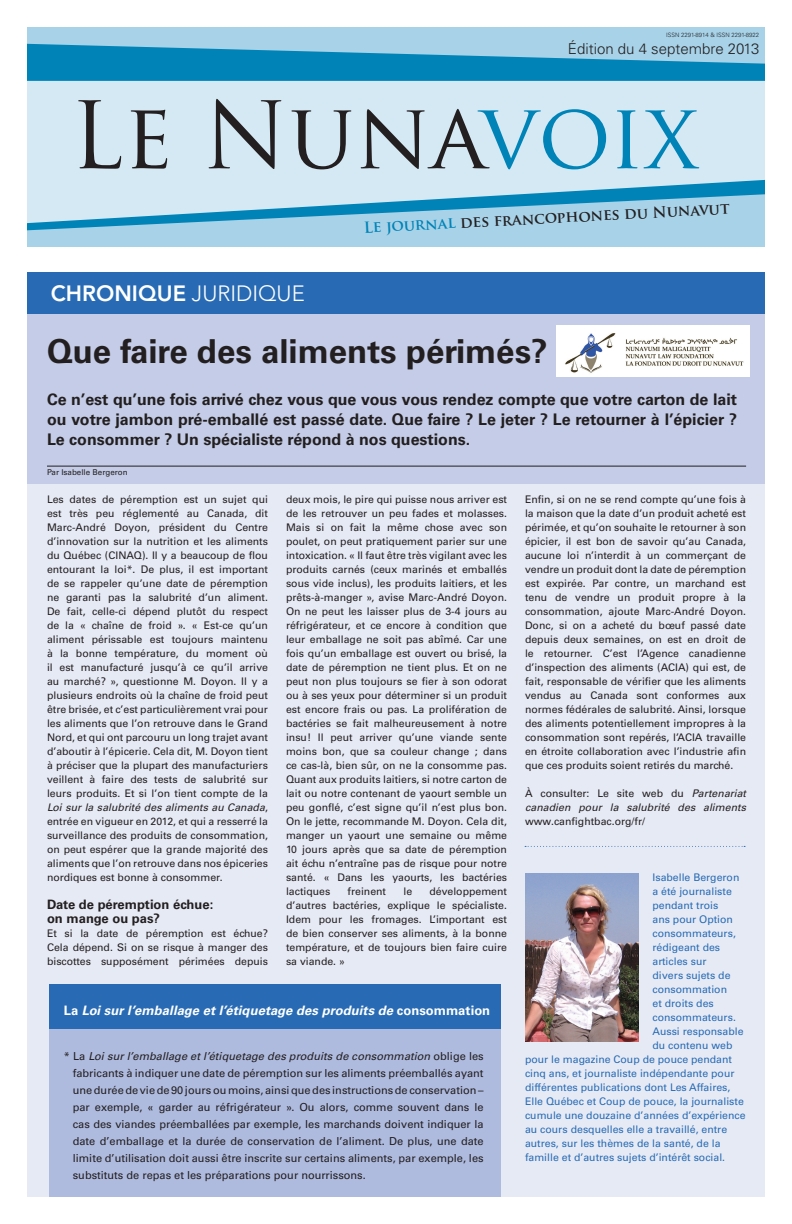
<style>
.page{position:relative;width:792px;height:1224px;background:#fff}
.page>*{position:absolute;margin:0;border:0;box-sizing:border-box;transform-origin:0 0}
.t1{font:90.4px "Trajan Pro";color:#231f20}
.t2{font:700 33px "Univers LT Std";color:#231f20}
.t3{font:800 22px "Avenir";color:#fff}
.t4{font:700 16px/20px "Univers LT Std";color:#231f20;text-align:justify}
.t5{font:700 15px "Trajan Pro";color:#231f20}
.t6{font:300 15px "Univers LT Std";color:#231f20}
.t7{font:italic 700 13px "Univers LT Std";letter-spacing:.005em;color:#fff}
.t8{font:700 13px/14px "Univers LT Std";color:#231f20}
.t9{font:11px/17px "Univers LT Std";color:#231f20;text-align:justify}
.t10{font:10.5px/14px "Univers LT Std";color:#231f20;text-align:justify}
.t11{font:10.5px "Univers LT Std";color:#286bb4}
.t12{font:italic 10.5px/14px "Univers LT Std";letter-spacing:.005em;color:#231f20}
.t13{font:8px "Univers LT Std";color:#231f20}
.t14{font:300 6px "Univers LT Std";color:#231f20}
.s1{color:#0083b7}
.s2{font-weight:300}
.s3{font-style:italic}
.s4{font-style:normal}
</style>
<div class="page">
<div style="left:27px;top:484px;width:738px;height:713px;background:#e6eaf5"></div>
<div style="left:27px;top:314px;width:738px;height:170px;background:#c4cce7"></div>
<div style="left:27px;top:162px;width:738px;height:85px;background:#a7d2e8"></div>
<div style="left:27px;top:27px;width:738px;height:88px;background:#a7d2e8"></div>
<svg style="left:27px;top:44px;width:738px;height:37px;fill:#0083b7"></svg>
<svg style="left:27px;top:223px;width:149px;height:7px"></svg>
<svg style="left:27px;top:81px;width:738px;height:142px;background:#c2dfee"></svg>
<hr style="left:47px;top:466px;width:699px;height:1px;background:#231f20">
<div style="left:27px;top:272px;width:738px;height:42px;background:#286bb4"></div>
<div style="left:49px;top:1025px;width:452px;height:172px;background:#aebade"></div>
<div style="left:49px;top:984px;width:452px;height:44px;background:#286bb4"></div>
<svg style="left:525px;top:846px;width:220px;height:1px"></svg>
<img style="left:525px;top:874px;width:114px;height:168px">
<div style="left:557px;top:325px;width:193px;height:52px;background:#fff"></div>
<img style="left:565px;top:333px;width:179px;height:40px">
<p class="t14" style="left:666px;top:31px;width:95px">ISSN 2291-8914 &amp; ISSN 2291-8922</p>
<h3 class="t6" style="left:568px;top:39px;width:193px">Édition du 4 septembre 2013</h3>
<h1 class="t1" style="left:70px;top:78px;width:631px">Le Nuna<span class="s1">voix</span></h1>
<h3 class="t3" style="left:51px;top:280px;width:255px">CHRONIQUE <span class="s2">JURIDIQUE</span></h3>
<h3 class="t5" style="left:363px;top:218px;width:368px;rotate:-3deg"><span class="s1">Le journal</span> des francophones du Nunavut</h3>
<h2 class="t2" style="left:47px;top:332px;width:502px">Que faire des aliments périmés?</h2>
<h3 class="t4" style="left:47px;top:389px;width:692px">Ce n’est qu’une fois arrivé chez vous que vous vous rendez compte que votre carton de lait ou votre jambon pré-emballé est passé date. Que faire ? Le jeter ? Le retourner à l’épicier ?<br>Le consommer ? Un spécialiste répond à nos questions.</h3>
<p class="t13" style="left:47px;top:467px;width:82px">Par Isabelle Bergeron</p>
<p class="t10" style="left:47px;top:492px;width:223px">Les dates de péremption est un sujet qui est très peu réglementé au Canada, dit Marc-André Doyon, président du Centre d’innovation sur la nutrition et les aliments du Québec (CINAQ). Il y a beaucoup de flou entourant la loi*. De plus, il est important de se rappeler qu’une date de péremption ne garanti pas la salubrité d’un aliment.<br>De fait, celle-ci dépend plutôt du respect de la « chaîne de froid ». « Est-ce qu’un aliment périssable est toujours maintenu à la bonne température, du moment où il est manufacturé jusqu’à ce qu’il arrive au marché? », questionne M. Doyon. Il y a plusieurs endroits où la chaîne de froid peut être brisée, et c’est particulièrement vrai pour les aliments que l’on retrouve dans le Grand Nord, et qui ont parcouru un long trajet avant d’aboutir à l’épicerie. Cela dit, M. Doyon tient à préciser que la plupart des manufacturiers veillent à faire des tests de salubrité sur leurs produits. Et si l’on tient compte de la <span class="s3">Loi sur la salubrité des aliments au Canada</span>, entrée en vigueur en 2012, et qui a resserré la surveillance des produits de consommation, on peut espérer que la grande majorité des aliments que l’on retrouve dans nos épiceries nordiques est bonne à consommer.</p>
<p class="t8" style="left:47px;top:898px;width:168px">Date de péremption échue: on mange ou pas?</p>
<p class="t10" style="left:47px;top:926px;width:223px">Et si la date de péremption est échue?<br>Cela dépend. Si on se risque à manger des biscottes supposément périmées depuis</p>
<p class="t10" style="left:525px;top:492px;width:223px">Enfin, si on ne se rend compte qu’une fois à la maison que la date d’un produit acheté est périmée, et qu’on souhaite le retourner à son épicier, il est bon de savoir qu’au Canada, aucune loi n’interdit à un commerçant de vendre un produit dont la date de péremption est expirée. Par contre, un marchand est tenu de vendre un produit propre à la consommation, ajoute Marc-André Doyon.<br>Donc, si on a acheté du bœuf passé date depuis deux semaines, on est en droit de le retourner. C’est l’Agence canadienne d’inspection des aliments (ACIA) qui est, de fait, responsable de vérifier que les aliments vendus au Canada sont conformes aux normes fédérales de salubrité. Ainsi, lorsque des aliments potentiellement impropres à la consommation sont repérés, l’ACIA travaille en étroite collaboration avec l’industrie afin que ces produits soient retirés du marché.</p>
<p class="t12" style="left:525px;top:786px;width:223px"><span class="s4">À consulter: Le site web du</span> Partenariat canadien pour la salubrité des aliments</p>
<p class="t10" style="left:525px;top:814px;width:121px">www.canfightbac.org/fr/</p>
<p class="t10" style="left:286px;top:492px;width:223px">deux mois, le pire qui puisse nous arriver est de les retrouver un peu fades et molasses.<br>Mais si on fait la même chose avec son poulet, on peut pratiquement parier sur une intoxication. « Il faut être très vigilant avec les produits carnés (ceux marinés et emballés sous vide inclus), les produits laitiers, et les prêts-à-manger », avise Marc-André Doyon.<br>On ne peut les laisser plus de 3-4 jours au réfrigérateur, et ce encore à condition que leur emballage ne soit pas abîmé. Car une fois qu’un emballage est ouvert ou brisé, la date de péremption ne tient plus. Et on ne peut non plus toujours se fier à son odorat ou à ses yeux pour déterminer si un produit est encore frais ou pas. La prolifération de bactéries se fait malheureusement à notre insu! Il peut arriver qu’une viande sente moins bon, que sa couleur change ; dans ce cas-là, bien sûr, on ne la consomme pas.<br>Quant aux produits laitiers, si notre carton de lait ou notre contenant de yaourt semble un peu gonflé, c’est signe qu’il n’est plus bon.<br>On le jette, recommande M. Doyon. Cela dit, manger un yaourt une semaine ou même 10 jours après que sa date de péremption ait échu n’entraîne pas de risque pour notre santé. « Dans les yaourts, les bactéries lactiques</p>
<p class="t11" style="left:652px;top:871px;width:88px">Isabelle Bergeron</p>
<p class="t11" style="left:652px;top:885px;width:81px">a été journaliste</p>
<p class="t11" style="left:652px;top:899px;width:67px">pendant trois</p>
<p class="t11" style="left:652px;top:913px;width:82px">ans pour Option</p>
<p class="t11" style="left:652px;top:927px;width:85px">consommateurs,</p>
<p class="t11" style="left:652px;top:941px;width:69px">rédigeant des</p>
<p class="t11" style="left:652px;top:955px;width:56px">articles sur</p>
<p class="t11" style="left:652px;top:969px;width:80px">divers sujets de</p>
<p class="t11" style="left:652px;top:983px;width:76px">consommation</p>
<p class="t11" style="left:652px;top:997px;width:63px">et droits des</p>
<p class="t11" style="left:652px;top:1011px;width:85px">consommateurs.</p>
<p class="t11" style="left:652px;top:1025px;width:93px">Aussi responsable</p>
<p class="t11" style="left:652px;top:1039px;width:81px">du contenu web</p>
<p class="t11" style="left:525px;top:1053px;width:208px">pour le magazine Coup de pouce pendant</p>
<p class="t11" style="left:525px;top:1067px;width:211px">cinq ans, et journaliste indépendante pour</p>
<p class="t11" style="left:525px;top:1081px;width:207px">différentes publications dont Les Affaires,</p>
<p class="t11" style="left:525px;top:1095px;width:220px">Elle Québec et Coup de pouce, la journaliste</p>
<p class="t11" style="left:525px;top:1109px;width:222px">cumule une douzaine d’années d’expérience</p>
<p class="t11" style="left:525px;top:1123px;width:204px">au cours desquelles elle a travaillé, entre</p>
<p class="t11" style="left:525px;top:1137px;width:197px">autres, sur les thèmes de la santé, de la</p>
<p class="t11" style="left:525px;top:1151px;width:202px">famille et d’autres sujets d’intérêt social.</p>
<p class="t10" style="left:286px;top:884px;width:223px;text-indent:143px">développement d’autres bactéries, explique le spécialiste.<br>Idem pour les fromages. L’important est de bien conserver ses aliments, à la bonne température, et de toujours bien faire cuire sa viande. »</p>
<p class="t10" style="left:348px;top:884px;width:40px">freinent</p>
<p class="t10" style="left:403px;top:884px;width:10px">le</p>
<p class="t7" style="left:64px;top:1003px;width:428px"><span class="s4">La</span> Loi sur l’emballage et l’étiquetage des produits de <span class="s4">consommation</span></p>
<p class="t9" style="left:73px;top:1048px;width:412px;text-indent:-9px">* La <span class="s3">Loi sur l’emballage et l’étiquetage des produits de consommation</span> oblige les fabricants à indiquer une date de péremption sur les aliments préemballés ayant une durée de vie de 90 jours ou moins, ainsi que des instructions de conservation – par exemple, « garder au réfrigérateur ». Ou alors, comme souvent dans le cas des viandes préemballées par exemple, les marchands doivent indiquer la date d’emballage et la durée de conservation de l’aliment. De plus, une date limite d’utilisation doit aussi être inscrite sur certains aliments, par exemple, les substituts de repas et les préparations pour nourrissons.</p>
</div>
